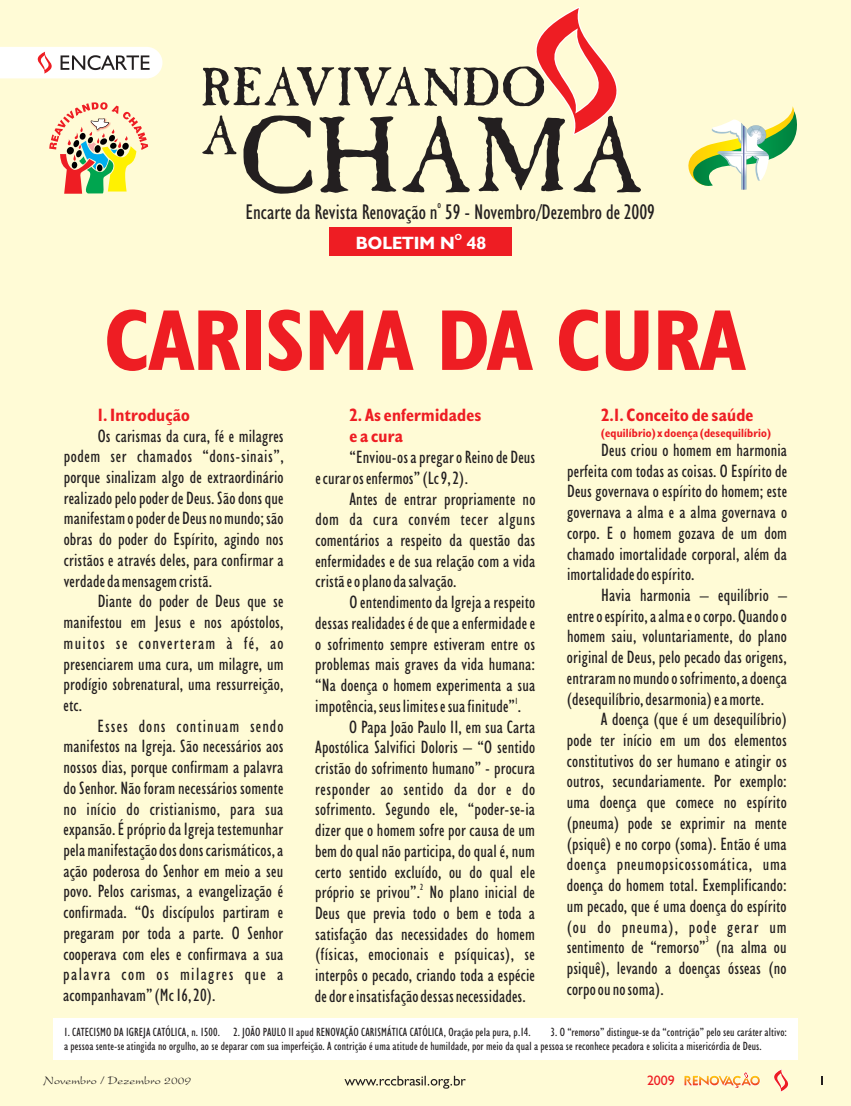
<style>
.page{position:relative;width:851px;height:1106px;background:#fff}
.page>*{position:absolute;margin:0;border:0;box-sizing:border-box;transform-origin:0 0}
.t1{font:700 condensed 86.85px "Humanist 521 BT";letter-spacing:-.015em;color:#ee1d23;scale:1.06 1}
.t2{font:condensed 21.3px "Humanist 521 BT";color:#231f20}
.t3{font:condensed 18px "Humanist 521 BT";letter-spacing:.01em;color:#231f20}
.t4{font:condensed 18px "Humanist 521 BT";letter-spacing:.03em;color:#231f20}
.t5{font:700 condensed 18px "Humanist 521 BT";letter-spacing:.015em;color:#ee1d23}
.t6{font:condensed 18px "Humanist 521 BT";letter-spacing:.055em;color:#231f20}
.t7{font:condensed 18px "Humanist 521 BT";letter-spacing:.04em;color:#231f20}
.t8{font:condensed 18px "Humanist 521 BT";letter-spacing:.035em;color:#231f20}
.t9{font:condensed 18px "Humanist 521 BT";letter-spacing:.07em;color:#231f20}
.t10{font:condensed 18px "Humanist 521 BT";letter-spacing:.075em;color:#231f20}
.t11{font:700 17.85px "Humanist 521 BT";color:#fff}
.t12{font:13.8px "Humanist 521 BT";color:#ee1d23}
.t13{font:condensed 12px/13.8px "Humanist 521 BT";letter-spacing:.01em;color:#231f20}
.t14{font:700 condensed 12px "Humanist 521 BT";letter-spacing:.015em;color:#ee1d23}
.t15{font:12px "Hansa";color:#231f20}
.t16{font:condensed 10.65px "Humanist 521 BT";color:#231f20}
.t17{font:condensed 9px "Humanist 521 BT";color:#231f20}
.t18{font:700 9px "Humanist 521 BT";color:#fff}
</style>
<div class="page">
<div style="left:0;top:0;width:850px;height:1106px;background:#fffbd6"></div>
<div style="left:53px;top:1017px;width:744px;height:42px;background:#fff"></div>
<svg style="left:0;top:47px;width:162px;height:31px;background:#e9e5e4"></svg>
<svg style="left:49px;top:102px;width:99px;height:92px"></svg>
<svg style="left:202px;top:7px;width:595px;height:187px"></svg>
<hr style="left:743px;top:126px;width:1px;height:63px;background:#839ca9">
<hr style="left:721px;top:153px;width:46px;height:1px;background:#839ca9">
<div style="left:329px;top:227px;width:182px;height:29px;background:#ee1d23"></div>
<svg style="left:344px;top:1075px;width:121px;height:13px"></svg>
<svg style="left:684px;top:1069px;width:105px;height:23px"></svg>
<p class="t16" style="left:437px;top:200px;width:5px">o</p>
<p class="t2" style="left:245px;top:203px;width:411px">Encarte da Revista Renovação n 59 - Novembro/Dezembro de 2009</p>
<p class="t18" style="left:454px;top:233px;width:9px">O</p>
<p class="t11" style="left:356px;top:236px;width:132px">BOLETIM N 48</p>
<h1 class="t1" style="left:104px;top:304px;width:606px">CARISMA DA CURA</h1>
<p class="t5" style="left:98px;top:407px;width:94px">1. Introdução</p>
<p class="t5" style="left:349px;top:407px;width:133px">2. As enfermidades</p>
<p class="t5" style="left:601px;top:407px;width:154px">2.1. Conceito de saúde</p>
<p class="t14" style="left:601px;top:427px;width:171px">(equilíbrio) x doença (desequilíbrio)</p>
<p class="t3" style="left:98px;top:428px;width:187px">Os carismas da cura, fé e milagres</p>
<p class="t5" style="left:349px;top:429px;width:55px">e a cura</p>
<p class="t3" style="left:601px;top:442px;width:187px">Deus criou o homem em harmonia</p>
<p class="t4" style="left:64px;top:448px;width:221px">podem ser chamados “dons-sinais”,</p>
<p class="t3" style="left:349px;top:449px;width:187px">“Enviou-os a pregar o Reino de Deus</p>
<p class="t3" style="left:567px;top:463px;width:221px">perfeita com todas as coisas. O Espírito de</p>
<p class="t3" style="left:64px;top:469px;width:221px">porque sinalizam algo de extraordinário</p>
<p class="t3" style="left:315px;top:470px;width:154px">e curar os enfermos” (Lc 9, 2).</p>
<p class="t3" style="left:567px;top:483px;width:221px">Deus governava o espírito do homem; este</p>
<p class="t3" style="left:64px;top:490px;width:221px">realizado pelo poder de Deus. São dons que</p>
<p class="t3" style="left:349px;top:491px;width:187px">Antes de entrar propriamente no</p>
<p class="t3" style="left:567px;top:504px;width:221px">governava a alma e a alma governava o</p>
<p class="t3" style="left:64px;top:511px;width:221px">manifestam o poder de Deus no mundo; são</p>
<p class="t8" style="left:315px;top:511px;width:221px">dom da cura convém tecer alguns</p>
<p class="t3" style="left:567px;top:525px;width:221px">corpo. E o homem gozava de um dom</p>
<p class="t3" style="left:64px;top:531px;width:221px">obras do poder do Espírito, agindo nos</p>
<p class="t3" style="left:315px;top:532px;width:221px">comentários a respeito da questão das</p>
<p class="t3" style="left:567px;top:546px;width:221px">chamado imortalidade corporal, além da</p>
<p class="t3" style="left:64px;top:552px;width:221px">cristãos e através deles, para confirmar a</p>
<p class="t3" style="left:315px;top:553px;width:221px">enfermidades e de sua relação com a vida</p>
<p class="t3" style="left:567px;top:566px;width:129px">imortalidade do espírito.</p>
<p class="t3" style="left:64px;top:573px;width:150px">verdade da mensagem cristã.</p>
<p class="t3" style="left:315px;top:574px;width:143px">cristã e o plano da salvação.</p>
<p class="t3" style="left:601px;top:587px;width:187px">Havia harmonia – equilíbrio –</p>
<p class="t3" style="left:98px;top:593px;width:187px">Diante do poder de Deus que se</p>
<p class="t3" style="left:349px;top:594px;width:187px">O entendimento da Igreja a respeito</p>
<p class="t3" style="left:567px;top:608px;width:221px">entre o espírito, a alma e o corpo. Quando o</p>
<p class="t3" style="left:64px;top:614px;width:221px">manifestou em Jesus e nos apóstolos,</p>
<p class="t3" style="left:315px;top:615px;width:221px">dessas realidades é de que a enfermidade e</p>
<p class="t3" style="left:567px;top:628px;width:221px">homem saiu, voluntariamente, do plano</p>
<p class="t9" style="left:64px;top:635px;width:221px">muitos se converteram à fé, ao</p>
<p class="t3" style="left:315px;top:636px;width:221px">o sofrimento sempre estiveram entre os</p>
<p class="t3" style="left:567px;top:649px;width:221px">original de Deus, pelo pecado das origens,</p>
<p class="t3" style="left:64px;top:656px;width:221px">presenciarem uma cura, um milagre, um</p>
<p class="t3" style="left:315px;top:656px;width:221px">problemas mais graves da vida humana:</p>
<p class="t3" style="left:567px;top:670px;width:221px">entraram no mundo o sofrimento, a doença</p>
<p class="t3" style="left:64px;top:676px;width:221px">prodígio sobrenatural, uma ressurreição,</p>
<p class="t3" style="left:315px;top:677px;width:221px">“Na doença o homem experimenta a sua</p>
<p class="t17" style="left:515px;top:697px;width:4px">1</p>
<p class="t3" style="left:567px;top:691px;width:199px">(desequilíbrio, desarmonia) e a morte.</p>
<p class="t3" style="left:64px;top:697px;width:20px">etc.</p>
<p class="t3" style="left:315px;top:698px;width:207px">impotência, seus limites e sua finitude”.</p>
<p class="t3" style="left:601px;top:711px;width:187px">A doença (que é um desequilíbrio)</p>
<p class="t6" style="left:98px;top:718px;width:187px">Esses dons continuam sendo</p>
<p class="t3" style="left:349px;top:719px;width:187px">O Papa João Paulo II, em sua Carta</p>
<p class="t3" style="left:567px;top:732px;width:221px">pode ter início em um dos elementos</p>
<p class="t3" style="left:63px;top:738px;width:221px">manifestos na Igreja. São necessários aos</p>
<p class="t3" style="left:315px;top:739px;width:221px">Apostólica Salvifici Doloris – “O sentido</p>
<p class="t3" style="left:566px;top:753px;width:221px">constitutivos do ser humano e atingir os</p>
<p class="t3" style="left:63px;top:759px;width:221px">nossos dias, porque confirmam a palavra</p>
<p class="t3" style="left:315px;top:760px;width:221px">cristão do sofrimento humano” - procura</p>
<p class="t3" style="left:566px;top:773px;width:221px">outros, secundariamente. Por exemplo:</p>
<p class="t3" style="left:63px;top:780px;width:221px">do Senhor. Não foram necessários somente</p>
<p class="t4" style="left:315px;top:781px;width:221px">responder ao sentido da dor e do</p>
<p class="t3" style="left:566px;top:794px;width:221px">uma doença que comece no espírito</p>
<p class="t3" style="left:63px;top:801px;width:221px">no início do cristianismo, para sua</p>
<p class="t3" style="left:315px;top:801px;width:221px">sofrimento. Segundo ele, “poder-se-ia</p>
<p class="t3" style="left:566px;top:815px;width:221px">(pneuma) pode se exprimir na mente</p>
<p class="t3" style="left:63px;top:821px;width:221px">expansão. É próprio da Igreja testemunhar</p>
<p class="t3" style="left:315px;top:822px;width:221px">dizer que o homem sofre por causa de um</p>
<p class="t3" style="left:566px;top:836px;width:221px">(psiquê) e no corpo (soma). Então é uma</p>
<p class="t3" style="left:63px;top:842px;width:221px">pela manifestação dos dons carismáticos, a</p>
<p class="t3" style="left:315px;top:843px;width:221px">bem do qual não participa, do qual é, num</p>
<p class="t7" style="left:566px;top:856px;width:221px">doença pneumopsicossomática, uma</p>
<p class="t3" style="left:63px;top:863px;width:221px">ação poderosa do Senhor em meio a seu</p>
<p class="t3" style="left:315px;top:864px;width:221px">certo sentido excluído, ou do qual ele</p>
<p class="t17" style="left:420px;top:883px;width:5px">2</p>
<p class="t3" style="left:566px;top:877px;width:221px">doença do homem total. Exemplificando:</p>
<p class="t3" style="left:63px;top:883px;width:221px">povo. Pelos carismas, a evangelização é</p>
<p class="t3" style="left:315px;top:884px;width:221px">próprio se privou”. No plano inicial de</p>
<p class="t3" style="left:566px;top:898px;width:221px">um pecado, que é uma doença do espírito</p>
<p class="t3" style="left:63px;top:904px;width:221px">confirmada. “Os discípulos partiram e</p>
<p class="t3" style="left:315px;top:905px;width:221px">Deus que previa todo o bem e toda a</p>
<p class="t6" style="left:566px;top:918px;width:221px">(ou do pneuma), pode gerar um</p>
<p class="t3" style="left:63px;top:925px;width:221px">pregaram por toda a parte. O Senhor</p>
<p class="t3" style="left:315px;top:926px;width:221px">satisfação das necessidades do homem</p>
<p class="t17" style="left:705px;top:935px;width:5px">3</p>
<p class="t3" style="left:566px;top:939px;width:221px">sentimento de “remorso” (na alma ou</p>
<p class="t3" style="left:63px;top:946px;width:221px">cooperava com eles e confirmava a sua</p>
<p class="t3" style="left:315px;top:946px;width:221px">(físicas, emocionais e psíquicas), se</p>
<p class="t3" style="left:566px;top:960px;width:221px">psiquê), levando a doenças ósseas (no</p>
<p class="t10" style="left:63px;top:966px;width:221px">palavra com os milagres que a</p>
<p class="t3" style="left:315px;top:967px;width:221px">interpôs o pecado, criando toda a espécie</p>
<p class="t3" style="left:566px;top:981px;width:98px">corpo ou no soma).</p>
<p class="t3" style="left:63px;top:987px;width:154px">acompanhavam” (Mc 16, 20).</p>
<p class="t3" style="left:315px;top:988px;width:212px">de dor e insatisfação dessas necessidades.</p>
<p class="t13" style="left:64px;top:1025px;width:468px">1. CATECISMO DA IGREJA CATÓLICA, n. 1500. 2. JOÃO PAULO II apud RENOVAÇÃO CARISMÁTICA CATÓLICA, Oração pela pura, p.14.</p>
<p class="t13" style="left:64px;top:1025px;width:724px;text-indent:487px">3. O “remorso” distingue-se da “contrição” pelo seu caráter altivo: a pessoa sente-se atingida no orgulho, ao se deparar com sua imperfeição. A contrição é uma atitude de humildade, por meio da qual a pessoa se reconhece pecadora e solicita a misericórdia de Deus.</p>
<p class="t15" style="left:44px;top:1076px;width:149px">Novembro / Dezembro 2009</p>
<p class="t12" style="left:647px;top:1074px;width:29px">2009</p>
</div>
